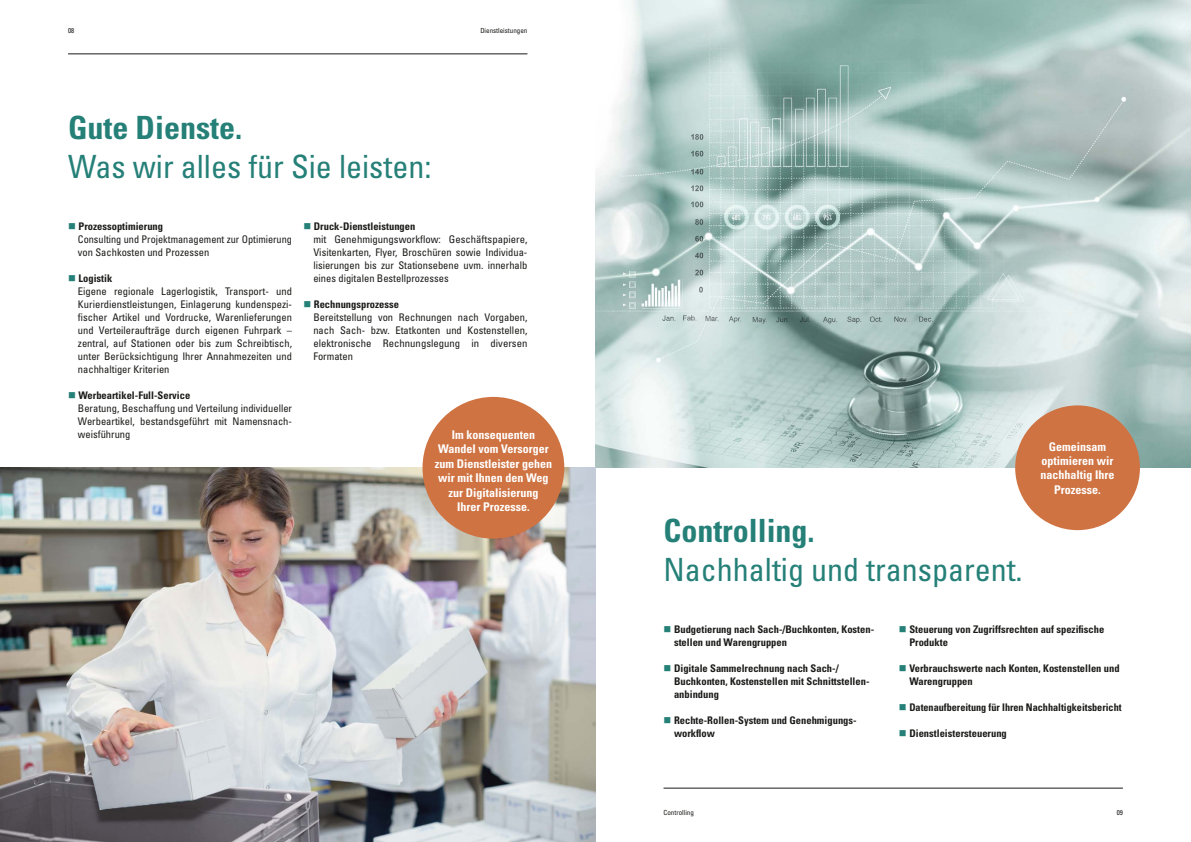
<style>
.page{position:relative;width:1191px;height:842px;background:#fff}
.page>*{position:absolute;margin:0;border:0;box-sizing:border-box;transform-origin:0 0}
.t1{font:condensed 32px "Univers LT Std";color:#258078}
.t2{font:700 condensed 32px "Univers LT Std";color:#258078}
.t3{font:700 condensed 12px/14.4px "Univers LT Std";color:#fff;text-align:center}
.t4{font:condensed 10.5px/13px "Univers LT Std";color:#1a1a18}
.t5{font:700 condensed 10.5px/13px "Univers LT Std";color:#1a1a18}
.t6{font:condensed 7px "Univers LT Std";color:#1a1a18}
.s1{color:#258078}
.s2{font-weight:700}
</style>
<div class="page">
<img style="left:595px;top:0;width:596px;height:468px">
<img style="left:0;top:468px;width:595px;height:374px">
<hr style="left:663px;top:788px;width:460px;height:1px;background:#1a1a18">
<div style="left:1015px;top:405px;width:125px;height:125px;background:#cf7342;border-radius:50%"></div>
<div style="left:422px;top:397px;width:142px;height:142px;background:#cf7342;border-radius:50%"></div>
<hr style="left:68px;top:54px;width:459px;height:1px;background:#1a1a18">
<p class="t6" style="left:68px;top:26px;width:8px">08</p>
<p class="t6" style="left:480px;top:26px;width:49px">Dienstleistungen</p>
<h1 class="t2" style="left:68px;top:108px;width:176px">Gute Dienste.</h1>
<h1 class="t1" style="left:68px;top:147px;width:365px">Was wir alles für Sie leisten:</h1>
<p class="t4" style="left:78px;top:220px;width:216px;text-indent:-10px"><span class="s1">■</span> <span class="s2">Prozessoptimierung<br></span>Consulting und Projektmanagement zur Optimierung von Sachkosten und Prozessen</p>
<p class="t4" style="left:78px;top:272px;width:216px;text-indent:-10px"><span class="s1">■</span> <span class="s2">Logistik<br></span>Eigene regionale Lagerlogistik, Transport- und Kurierdienstleistungen, Einlagerung kundenspezi&shy;fischer Artikel und Vordrucke, Warenlieferungen und Verteileraufträge durch eigenen Fuhrpark – zentral, auf Stationen oder bis zum Schreibtisch, unter Berücksichtigung Ihrer Annahmezeiten und nachhaltiger Kriterien</p>
<p class="t4" style="left:78px;top:389px;width:216px;text-indent:-10px"><span class="s1">■</span> <span class="s2">Werbeartikel-Full-Service<br></span>Beratung, Beschaffung und Verteilung individueller Werbeartikel, bestandsgeführt mit Namensnach&shy;weisführung</p>
<p class="t4" style="left:313px;top:220px;width:216px;text-indent:-10px"><span class="s1">■</span> <span class="s2">Druck-Dienstleistungen<br></span>mit Genehmigungsworkflow: Geschäftspapiere, Visitenkarten, Flyer, Broschüren sowie Individua&shy;lisierungen bis zur Stationsebene uvm. innerhalb eines digitalen Bestellprozesses</p>
<p class="t4" style="left:313px;top:298px;width:216px;text-indent:-10px"><span class="s1">■</span> <span class="s2">Rechnungsprozesse<br></span>Bereitstellung von Rechnungen nach Vorgaben, nach Sach- bzw. Etatkonten und Kostenstellen, elektronische Rechnungslegung in diversen Formaten</p>
<p class="t3" style="left:435px;top:427px;width:119px">Im konsequenten<br>Wandel vom Versorger zum Dienstleister gehen wir mit Ihnen den Weg zur Digitalisierung<br>Ihrer Prozesse.</p>
<h1 class="t2" style="left:663px;top:511px;width:153px">Controlling.</h1>
<h1 class="t1" style="left:663px;top:550px;width:361px">Nachhaltig und transparent.</h1>
<p class="t3" style="left:1040px;top:439px;width:76px">Gemeinsam optimieren wir nachhaltig Ihre<br>Prozesse.</p>
<p class="t5" style="left:674px;top:623px;width:202px;text-indent:-10px"><span class="s1">■</span> Budgetierung nach Sach-/Buchkonten, Kosten&shy;stellen und Warengruppen</p>
<p class="t5" style="left:674px;top:662px;width:197px;text-indent:-10px"><span class="s1">■</span> Digitale Sammelrechnung nach Sach-/<br>Buchkonten, Kostenstellen mit Schnittstellen&shy;anbindung</p>
<p class="t5" style="left:674px;top:714px;width:184px;text-indent:-10px"><span class="s1">■</span> Rechte-Rollen-System und Genehmigungs&shy;workflow</p>
<p class="t5" style="left:909px;top:623px;width:196px;text-indent:-10px"><span class="s1">■</span> Steuerung von Zugriffsrechten auf spezifische<br>Produkte</p>
<p class="t5" style="left:909px;top:662px;width:212px;text-indent:-10px"><span class="s1">■</span> Verbrauchswerte nach Konten, Kostenstellen und<br>Warengruppen</p>
<p class="t5" style="left:899px;top:701px;width:224px"><span class="s1">■</span> Datenaufbereitung für Ihren Nachhaltigkeitsbericht</p>
<p class="t5" style="left:899px;top:727px;width:109px"><span class="s1">■</span> Dienstleistersteuerung</p>
<p class="t6" style="left:663px;top:808px;width:32px">Controlling</p>
<p class="t6" style="left:1116px;top:808px;width:8px">09</p>
</div>
